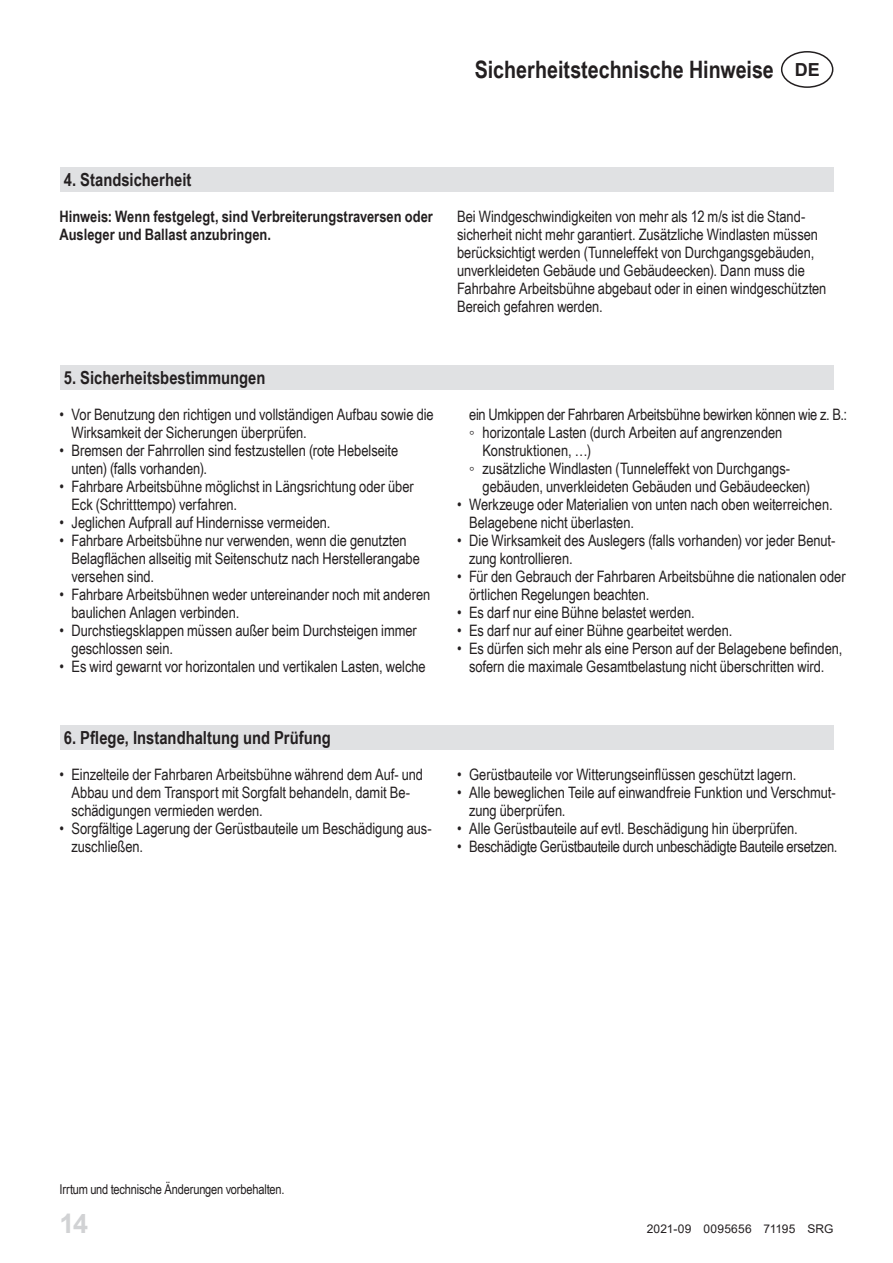
<style>
.page{position:relative;width:893px;height:1263px;background:#fff}
.page>*{position:absolute;margin:0;border:0;box-sizing:border-box;transform-origin:0 0}
.t1{font:700 27px "Arial";color:#d1d2d4}
.t2{font:700 24px "Arial Narrow";color:#231f20}
.t3{font:700 18px "Arial Narrow";color:#231f20}
.t4{font:700 18px "Arial";color:#231f20}
.t5{font:15.75px/18px "Arial Narrow";letter-spacing:-.005em;color:#231f20}
.t6{font:700 15.75px/18px "Arial Narrow";color:#231f20}
.t7{font:13.5px "Arial Narrow";letter-spacing:-.015em;color:#231f20}
.t8{font:12px "Arial";letter-spacing:.015em;color:#231f20}
</style>
<div class="page">
<div style="left:60px;top:167px;width:773px;height:24px;background:#e0e1e3"></div>
<div style="left:60px;top:365px;width:773px;height:24px;background:#e0e1e3"></div>
<div style="left:60px;top:725px;width:773px;height:24px;background:#e0e1e3"></div>
<div style="left:781px;top:51px;width:52px;height:37px;border:2px solid #231f20;border-radius:50%"></div>
<h2 class="t2" style="left:475px;top:51px;width:301px">Sicherheitstechnische Hinweise</h2>
<p class="t4" style="left:795px;top:57px;width:27px">DE</p>
<p class="t3" style="left:64px;top:166px;width:129px">4. Standsicherheit</p>
<p class="t6" style="left:60px;top:206px;width:375px">Hinweis: Wenn festgelegt, sind Verbreiterungstraversen oder<br>Ausleger und Ballast anzubringen.</p>
<p class="t3" style="left:64px;top:364px;width:203px">5. Sicherheitsbestimmungen</p>
<p class="t5" style="left:72px;top:404px;width:364px;text-indent:-12px">• Vor Benutzung den richtigen und vollständigen Aufbau sowie die<br>Wirksamkeit der Sicherungen überprüfen.</p>
<p class="t5" style="left:72px;top:440px;width:328px;text-indent:-12px">• Bremsen der Fahrrollen sind festzustellen (rote Hebelseite unten) (falls vorhanden).</p>
<p class="t5" style="left:72px;top:476px;width:344px;text-indent:-12px">• Fahrbare Arbeitsbühne möglichst in Längsrichtung oder über<br>Eck (Schritttempo) verfahren.</p>
<p class="t5" style="left:60px;top:512px;width:272px">• Jeglichen Aufprall auf Hindernisse vermeiden.</p>
<p class="t5" style="left:72px;top:530px;width:350px;text-indent:-12px">• Fahrbare Arbeitsbühne nur verwenden, wenn die genutzten<br>Belagflächen allseitig mit Seitenschutz nach Herstellerangabe versehen sind.</p>
<p class="t5" style="left:72px;top:584px;width:360px;text-indent:-12px">• Fahrbare Arbeitsbühnen weder untereinander noch mit anderen baulichen Anlagen verbinden.</p>
<p class="t5" style="left:72px;top:620px;width:347px;text-indent:-12px">• Durchstiegsklappen müssen außer beim Durchsteigen immer geschlossen sein.</p>
<p class="t5" style="left:60px;top:656px;width:368px">• Es wird gewarnt vor horizontalen und vertikalen Lasten, welche</p>
<p class="t3" style="left:64px;top:724px;width:268px">6. Pflege, Instandhaltung und Prüfung</p>
<p class="t5" style="left:72px;top:764px;width:353px;text-indent:-12px">• Einzelteile der Fahrbaren Arbeitsbühne während dem Auf- und<br>Abbau und dem Transport mit Sorgfalt behandeln, damit Be&shy;schädigungen vermieden werden.</p>
<p class="t5" style="left:72px;top:818px;width:362px;text-indent:-12px">• Sorgfältige Lagerung der Gerüstbauteile um Beschädigung aus&shy;zuschließen.</p>
<p class="t5" style="left:457px;top:206px;width:371px">Bei Windgeschwindigkeiten von mehr als 12 m/s ist die Stand&shy;sicherheit nicht mehr garantiert. Zusätzliche Windlasten müssen berücksichtigt werden (Tunneleffekt von Durchgangsgebäuden, unverkleideten Gebäude und Gebäudeecken). Dann muss die Fahrbahre Arbeitsbühne abgebaut oder in einen windgeschützten Bereich gefahren werden.</p>
<p class="t5" style="left:469px;top:404px;width:379px">ein Umkippen der Fahrbaren Arbeitsbühne bewirken können wie z. B.:</p>
<p class="t5" style="left:469px;top:422px;width:315px">◦ horizontale Lasten (durch Arbeiten auf angrenzenden</p>
<p class="t5" style="left:483px;top:440px;width:110px">Konstruktionen, …)</p>
<p class="t5" style="left:469px;top:458px;width:323px">◦ zusätzliche Windlasten (Tunneleffekt von Durchgangs-</p>
<p class="t5" style="left:483px;top:476px;width:329px">gebäuden, unverkleideten Gebäuden und Gebäudeecken)</p>
<p class="t5" style="left:469px;top:494px;width:365px;text-indent:-12px">• Werkzeuge oder Materialien von unten nach oben weiterreichen.<br>Belagebene nicht überlasten.</p>
<p class="t5" style="left:469px;top:530px;width:368px;text-indent:-12px">• Die Wirksamkeit des Auslegers (falls vorhanden) vor jeder Benut&shy;zung kontrollieren.</p>
<p class="t5" style="left:469px;top:566px;width:378px;text-indent:-12px">• Für den Gebrauch der Fahrbaren Arbeitsbühne die nationalen oder örtlichen Regelungen beachten.</p>
<p class="t5" style="left:457px;top:602px;width:239px">• Es darf nur eine Bühne belastet werden.</p>
<p class="t5" style="left:457px;top:620px;width:277px">• Es darf nur auf einer Bühne gearbeitet werden.</p>
<p class="t5" style="left:457px;top:638px;width:387px;text-align:center">• Es dürfen sich mehr als eine Person auf der Belagebene befinden, sofern die maximale Gesamtbelastung nicht überschritten wird.</p>
<p class="t5" style="left:457px;top:764px;width:341px">• Gerüstbauteile vor Witterungseinflüssen geschützt lagern.</p>
<p class="t5" style="left:469px;top:782px;width:368px;text-indent:-12px">• Alle beweglichen Teile auf einwandfreie Funktion und Verschmut&shy;zung überprüfen.</p>
<p class="t5" style="left:457px;top:818px;width:342px">• Alle Gerüstbauteile auf evtl. Beschädigung hin überprüfen.</p>
<p class="t5" style="left:457px;top:836px;width:382px">• Beschädigte Gerüstbauteile durch unbeschädigte Bauteile ersetzen.</p>
<p class="t7" style="left:60px;top:1179px;width:227px">Irrtum und technische Änderungen vorbehalten.</p>
<h1 class="t1" style="left:60px;top:1205px;width:30px">14</h1>
<p class="t8" style="left:647px;top:1221px;width:188px">2021-09 0095656 71195 SRG</p>
</div>
